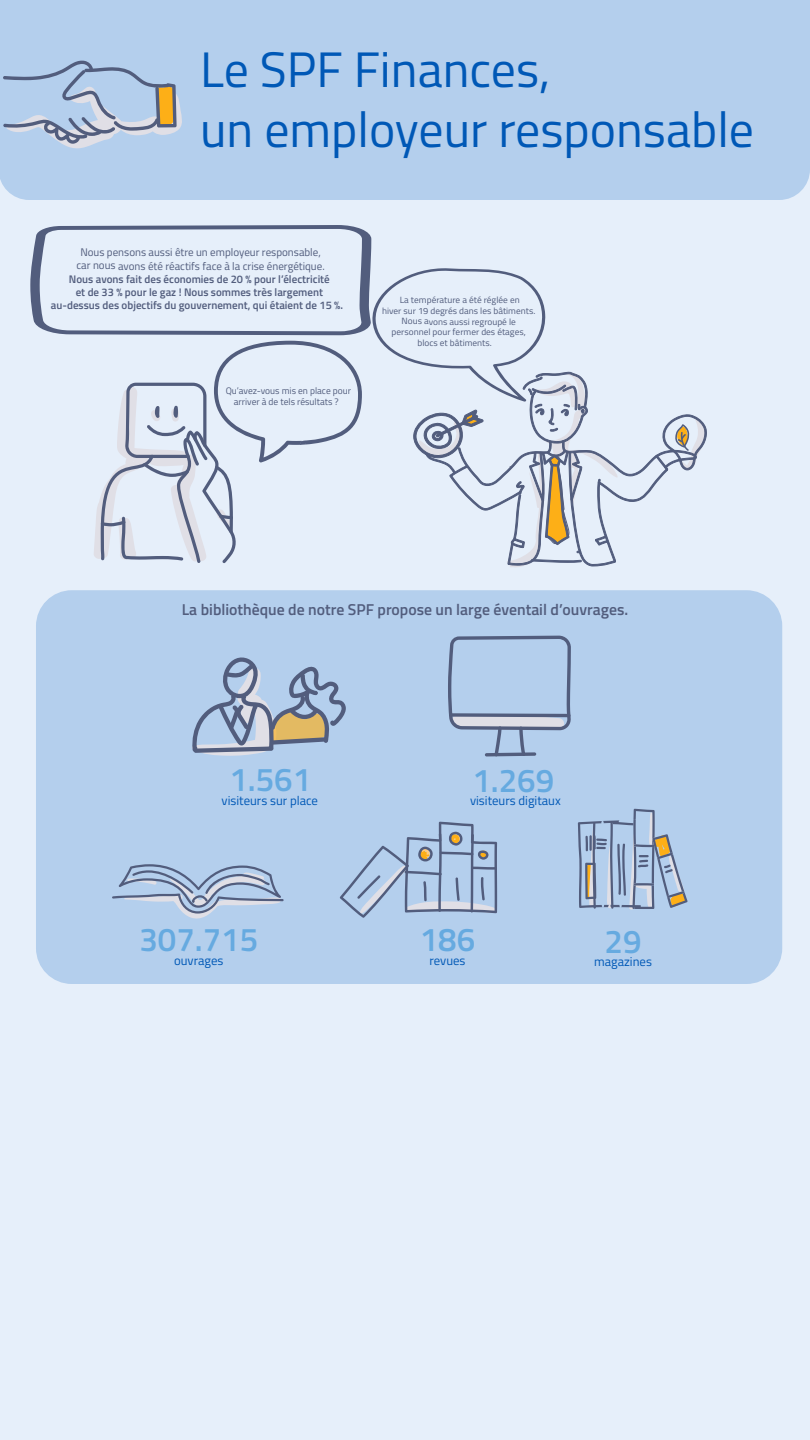
<style>
.page{position:relative;width:810px;height:1440px;background:#fff}
.page>*{position:absolute;margin:0;border:0;box-sizing:border-box;transform-origin:0 0}
.t1{font:49.88px/59.8px "Titillium";color:#0058b6}
.t2{font:600 33px "Titillium";color:#66aae0}
.t3{font:600 15.75px "Titillium";color:#525d7d}
.t4{font:12.75px "Titillium";color:#0058b6}
.t5{font:600 11.02px/13.2px "Titillium";color:#525d7d;text-align:center}
.t6{font:11.02px/13.2px "Titillium";color:#525d7d;text-align:center}
.t7{font:9.45px/11.3px "Titillium";color:#525d7d;text-align:center}
.t8{font:9px "Titillium";color:#525d7d;scale:1.04 1}
</style>
<div class="page">
<div style="left:0;top:2px;width:809px;height:1438px;background:#e6effa"></div>
<div style="left:0;top:0;width:810px;height:200px;background:#b4cfed"></div>
<svg style="left:3px;top:60px;width:181px;height:89px"></svg>
<svg style="left:30px;top:225px;width:677px;height:342px"></svg>
<div style="left:36px;top:590px;width:746px;height:394px;background:#b4cfed;border-radius:36px"></div>
<svg style="left:448px;top:636px;width:123px;height:120px"></svg>
<svg style="left:340px;top:822px;width:157px;height:96px"></svg>
<svg style="left:578px;top:809px;width:110px;height:101px"></svg>
<svg style="left:112px;top:864px;width:172px;height:55px"></svg>
<svg style="left:192px;top:657px;width:154px;height:99px"></svg>
<h1 class="t1" style="left:200px;top:38px;width:556px">Le SPF Finances,<br>un employeur responsable</h1>
<p class="t6" style="left:76px;top:245px;width:250px">Nous pensons aussi être un employeur responsable, car nous avons été réactifs face à la crise énergétique.</p>
<p class="t5" style="left:51px;top:272px;width:294px">Nous avons fait des économies de 20 % pour l’électricité<br>et de 33 % pour le gaz ! Nous sommes très largement au-dessus des objectifs du gouvernement, qui étaient de 15 %.</p>
<p class="t7" style="left:226px;top:385px;width:127px">Qu’avez-vous mis en place pour arriver à de tels résultats ?</p>
<p class="t8" style="left:400px;top:293px;width:117px">La température a été réglée en</p>
<p class="t8" style="left:382px;top:304px;width:149px">hiver sur 19 degrés dans les bâtiments.</p>
<p class="t8" style="left:402px;top:315px;width:111px">Nous avons aussi regroupé le</p>
<p class="t8" style="left:392px;top:326px;width:131px">personnel pour fermer des étages,</p>
<p class="t8" style="left:417px;top:336px;width:73px">blocs et bâtiments.</p>
<h3 class="t3" style="left:182px;top:598px;width:448px">La bibliothèque de notre SPF propose un large éventail d’ouvrages.</h3>
<h2 class="t2" style="left:229px;top:755px;width:83px">1.561</h2>
<p class="t4" style="left:222px;top:791px;width:98px">visiteurs sur place</p>
<h2 class="t2" style="left:139px;top:915px;width:120px">307.715</h2>
<p class="t4" style="left:174px;top:951px;width:51px">ouvrages</p>
<h2 class="t2" style="left:472px;top:755px;width:83px">1.269</h2>
<p class="t4" style="left:470px;top:791px;width:92px">visiteurs digitaux</p>
<h2 class="t2" style="left:420px;top:915px;width:57px">186</h2>
<p class="t4" style="left:430px;top:951px;width:37px">revues</p>
<h2 class="t2" style="left:605px;top:917px;width:38px">29</h2>
<p class="t4" style="left:594px;top:952px;width:59px">magazines</p>
</div>
